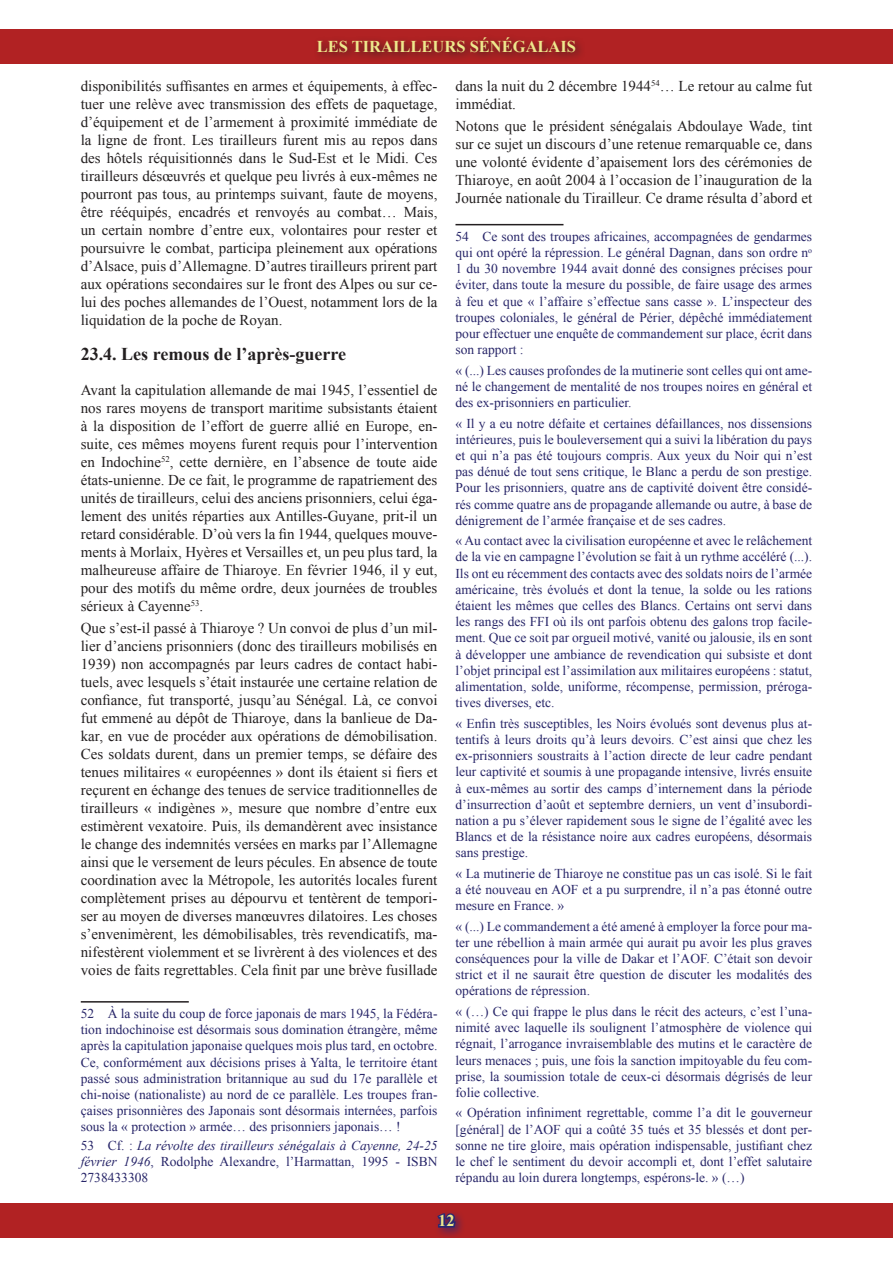
<style>
.page{position:relative;width:893px;height:1263px;background:#fff}
.page>*{position:absolute;margin:0;border:0;box-sizing:border-box;transform-origin:0 0}
.Titre_3{font:700 18px "Times New Roman";color:#231f20}
.t1{font:700 16.5px "Times New Roman";color:#eee88c}
.t2{font:15px/18px "Times New Roman";color:#231f20;text-align:justify}
.Note_bdp{font:13.5px/16.2px "Times New Roman";color:#282669;text-align:justify}
.Note_bdp-2{font:italic 13.5px/16.2px "Times New Roman";color:#282669;text-align:justify}
.s1{font-style:normal}
</style>
<div class="page">
<div style="left:0;top:30px;width:893px;height:34px;background:#b12223"></div>
<div style="left:313px;top:33px;width:273px;height:30px;background:#231f20;opacity:.75"></div>
<div style="left:0;top:1203px;width:893px;height:34px;background:#b12223"></div>
<div style="left:433px;top:1209px;width:33px;height:30px;background:#282873;opacity:.75"></div>
<svg style="left:435px;top:1211px;width:22px;height:19px"></svg>
<hr style="left:81px;top:1001px;width:108px;height:1px;background:#231f20">
<hr style="left:455px;top:224px;width:108px;height:1px;background:#231f20">
<p class="t1" style="left:317px;top:35px;width:261px">LES TIRAILLEURS SÉNÉGALAIS</p>
<p class="t2" style="left:81px;top:77px;width:358px">disponibilités suffisantes en armes et équipements, à effec&shy;tuer une relève avec transmission des effets de paquetage, d’équipement et de l’armement à proximité immédiate de la ligne de front. Les tirailleurs furent mis au repos dans des hôtels réquisitionnés dans le Sud-Est et le Midi. Ces tirailleurs désœuvrés et quelque peu livrés à eux-mêmes ne pourront pas tous, au printemps suivant, faute de moyens, être rééquipés, encadrés et renvoyés au combat… Mais, un certain nombre d’entre eux, volontaires pour rester et poursuivre le combat, participa pleinement aux opérations d’Alsace, puis d’Allemagne. D’autres tirailleurs prirent part aux opérations secondaires sur le front des Alpes ou sur ce&shy;lui des poches allemandes de l’Ouest, notamment lors de la liquidation de la poche de Royan.</p>
<p class="Titre_3" style="left:81px;top:341px;width:267px">23.4. Les remous de l’après-guerre</p>
<p class="t2" style="left:81px;top:380px;width:358px">Avant la capitulation allemande de mai 1945, l’essentiel de nos rares moyens de transport maritime subsistants étaient à la disposition de l’effort de guerre allié en Europe, en&shy;suite, ces mêmes moyens furent requis pour l’intervention en Indochine<sup>52</sup>, cette dernière, en l’absence de toute aide états-unienne. De ce fait, le programme de rapatriement des unités de tirailleurs, celui des anciens prisonniers, celui éga&shy;lement des unités réparties aux Antilles-Guyane, prit-il un retard considérable. D’où vers la fin 1944, quelques mouve&shy;ments à Morlaix, Hyères et Versailles et, un peu plus tard, la malheureuse affaire de Thiaroye. En février 1946, il y eut, pour des motifs du même ordre, deux journées de troubles sérieux à Cayenne<sup>53</sup>.</p>
<p class="t2" style="left:81px;top:619px;width:358px">Que s’est-il passé à Thiaroye ? Un convoi de plus d’un mil&shy;lier d’anciens prisonniers (donc des tirailleurs mobilisés en 1939) non accompagnés par leurs cadres de contact habi&shy;tuels, avec lesquels s’était instaurée une certaine relation de confiance, fut transporté, jusqu’au Sénégal. Là, ce convoi fut emmené au dépôt de Thiaroye, dans la banlieue de Da&shy;kar, en vue de procéder aux opérations de démobilisation.<br>Ces soldats durent, dans un premier temps, se défaire des tenues militaires « européennes » dont ils étaient si fiers et reçurent en échange des tenues de service traditionnelles de tirailleurs « indigènes », mesure que nombre d’entre eux estimèrent vexatoire. Puis, ils demandèrent avec insistance le change des indemnités versées en marks par l’Allemagne ainsi que le versement de leurs pécules. En absence de toute coordination avec la Métropole, les autorités locales furent complètement prises au dépourvu et tentèrent de tempori&shy;ser au moyen de diverses manœuvres dilatoires. Les choses s’envenimèrent, les démobilisables, très revendicatifs, ma&shy;nifestèrent violemment et se livrèrent à des violences et des voies de faits regrettables. Cela finit par une brève fusillade</p>
<p class="Note_bdp" style="left:81px;top:1005px;width:358px">52 À la suite du coup de force japonais de mars 1945, la Fédéra&shy;tion indochinoise est désormais sous domination étrangère, même après la capitulation japonaise quelques mois plus tard, en octobre.<br>Ce, conformément aux décisions prises à Yalta, le territoire étant passé sous administration britannique au sud du 17e parallèle et chi-noise (nationaliste) au nord de ce parallèle. Les troupes fran&shy;çaises prisonnières des Japonais sont désormais internées, parfois sous la « protection » armée… des prisonniers japonais… !</p>
<p class="Note_bdp-2" style="left:81px;top:1137px;width:358px"><span class="s1">53 Cf. :</span> La révolte des tirailleurs sénégalais à Cayenne, 24-25 février 1946<span class="s1">, Rodolphe Alexandre, l’Harmattan, 1995 - ISBN 2738433308</span></p>
<p class="t2" style="left:455px;top:77px;width:358px">dans la nuit du 2 décembre 1944<sup>54</sup>… Le retour au calme fut immédiat.</p>
<p class="t2" style="left:455px;top:117px;width:358px">Notons que le président sénégalais Abdoulaye Wade, tint sur ce sujet un discours d’une retenue remarquable ce, dans une volonté évidente d’apaisement lors des cérémonies de Thiaroye, en août 2004 à l’occasion de l’inauguration de la Journée nationale du Tirailleur. Ce drame résulta d’abord et</p>
<p class="Note_bdp" style="left:455px;top:228px;width:358px">54 Ce sont des troupes africaines, accompagnées de gendarmes qui ont opéré la répression. Le général Dagnan, dans son ordre n<sup>o </sup>1 du 30 novembre 1944 avait donné des consignes précises pour éviter, dans toute la mesure du possible, de faire usage des armes à feu et que « l’affaire s’effectue sans casse ». L’inspecteur des troupes coloniales, le général de Périer, dépêché immédiatement pour effectuer une enquête de commandement sur place, écrit dans son rapport :</p>
<p class="Note_bdp" style="left:455px;top:362px;width:358px">« (...) Les causes profondes de la mutinerie sont celles qui ont ame&shy;né le changement de mentalité de nos troupes noires en général et des ex-prisonniers en particulier.</p>
<p class="Note_bdp" style="left:455px;top:415px;width:358px">« Il y a eu notre défaite et certaines défaillances, nos dissensions intérieures, puis le bouleversement qui a suivi la libération du pays et qui n’a pas été toujours compris. Aux yeux du Noir qui n’est pas dénué de tout sens critique, le Blanc a perdu de son prestige.<br>Pour les prisonniers, quatre ans de captivité doivent être considé&shy;rés comme quatre ans de propagande allemande ou autre, à base de dénigrement de l’armée française et de ses cadres.</p>
<p class="Note_bdp" style="left:455px;top:532px;width:358px">« Au contact avec la civilisation européenne et avec le relâchement de la vie en campagne l’évolution se fait à un rythme accéléré (...).<br>Ils ont eu récemment des contacts avec des soldats noirs de l’armée américaine, très évolués et dont la tenue, la solde ou les rations étaient les mêmes que celles des Blancs. Certains ont servi dans les rangs des FFI où ils ont parfois obtenu des galons trop facile&shy;ment. Que ce soit par orgueil motivé, vanité ou jalousie, ils en sont à développer une ambiance de revendication qui subsiste et dont l’objet principal est l’assimilation aux militaires européens : statut, alimentation, solde, uniforme, récompense, permission, préroga&shy;tives diverses, etc.</p>
<p class="Note_bdp" style="left:455px;top:715px;width:358px">« Enfin très susceptibles, les Noirs évolués sont devenus plus at&shy;tentifs à leurs droits qu’à leurs devoirs. C’est ainsi que chez les ex-prisonniers soustraits à l’action directe de leur cadre pendant leur captivité et soumis à une propagande intensive, livrés ensuite à eux-mêmes au sortir des camps d’internement dans la période d’insurrection d’août et septembre derniers, un vent d’insubordi&shy;nation a pu s’élever rapidement sous le signe de l’égalité avec les Blancs et de la résistance noire aux cadres européens, désormais sans prestige.</p>
<p class="Note_bdp" style="left:455px;top:865px;width:358px">« La mutinerie de Thiaroye ne constitue pas un cas isolé. Si le fait a été nouveau en AOF et a pu surprendre, il n’a pas étonné outre mesure en France. »</p>
<p class="Note_bdp" style="left:455px;top:918px;width:358px">« (...) Le commandement a été amené à employer la force pour ma&shy;ter une rébellion à main armée qui aurait pu avoir les plus graves conséquences pour la ville de Dakar et l’AOF. C’était son devoir strict et il ne saurait être question de discuter les modalités des opérations de répression.</p>
<p class="Note_bdp" style="left:455px;top:1003px;width:358px">« (…) Ce qui frappe le plus dans le récit des acteurs, c’est l’una&shy;nimité avec laquelle ils soulignent l’atmosphère de violence qui régnait, l’arrogance invraisemblable des mutins et le caractère de leurs menaces ; puis, une fois la sanction impitoyable du feu com&shy;prise, la soumission totale de ceux-ci désormais dégrisés de leur folie collective.</p>
<p class="Note_bdp" style="left:455px;top:1104px;width:358px">« Opération infiniment regrettable, comme l’a dit le gouverneur [général] de l’AOF qui a coûté 35 tués et 35 blessés et dont per&shy;sonne ne tire gloire, mais opération indispensable, justifiant chez le chef le sentiment du devoir accompli et, dont l’effet salutaire répandu au loin durera longtemps, espérons-le. » (…)</p>
<p class="t1" style="left:438px;top:1209px;width:18px">12</p>
</div>
